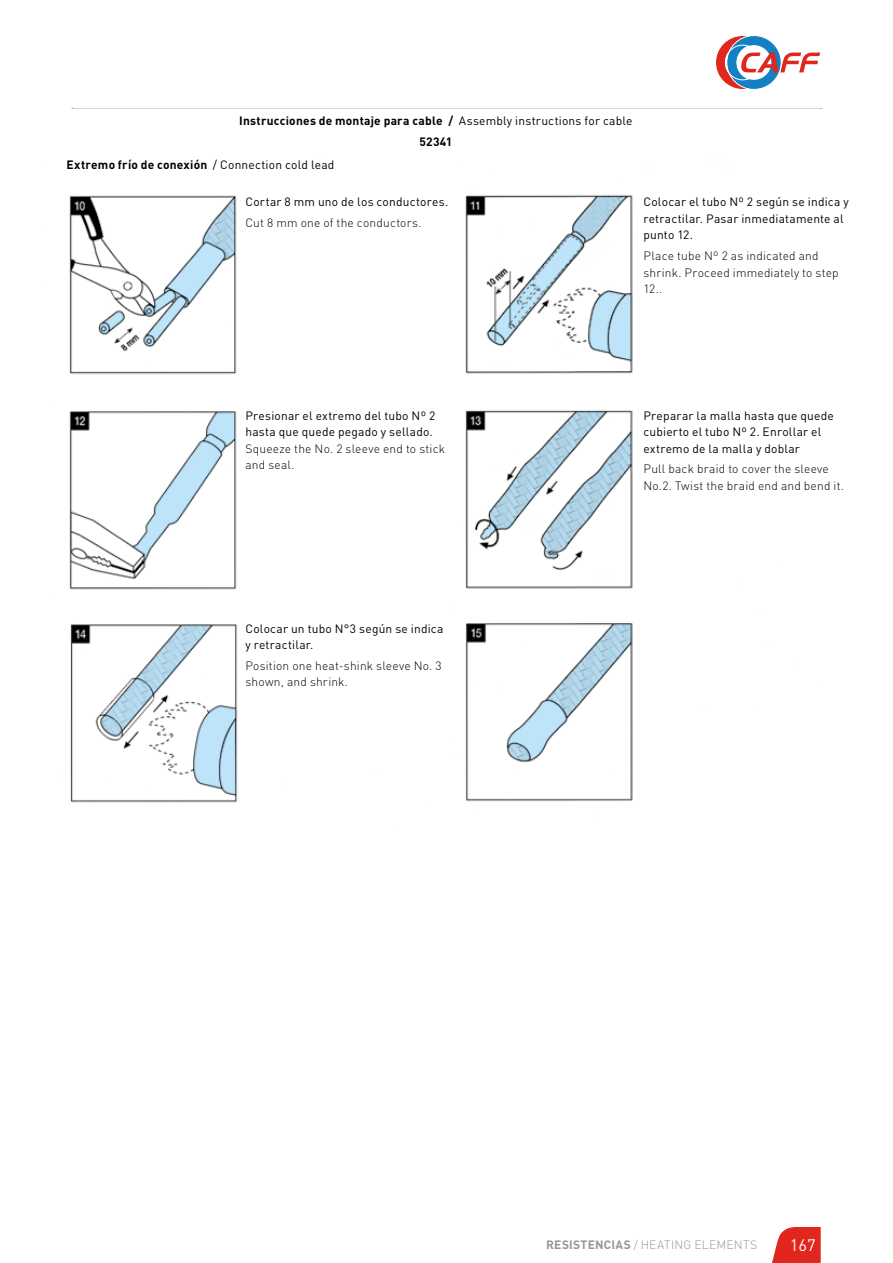
<style>
.page{position:relative;width:893px;height:1263px;background:#fff}
.page>*{position:absolute;margin:0;border:0;box-sizing:border-box;transform-origin:0 0}
.t1{font:16.5px "DIN Pro";color:#fff}
.t2{font:12px/16.5px "DIN Pro";letter-spacing:.015em;color:#000}
.t3{font:300 12px/16.5px "DIN Pro";letter-spacing:.015em;color:#000}
.t4{font:700 12px/20.7px "DIN Pro";letter-spacing:.02em;color:#000;text-align:center}
.t5{font:300 12px "DIN Pro";letter-spacing:.02em;color:#979696}
.s1{font-weight:400}
.s2{font-weight:700}
</style>
<div class="page">
<img style="left:69px;top:195px;width:564px;height:608px">
<svg style="left:772px;top:1227px;width:49px;height:36px;background:#e44038"></svg>
<svg style="left:72px;top:108px;width:749px;height:1px"></svg>
<svg style="left:716px;top:36px;width:104px;height:53px"></svg>
<p class="t4" style="left:239px;top:110px;width:395px">Instrucciones de montaje para cable / <span class="s1">Assembly instructions for cable<br></span>52341</p>
<p class="t4" style="left:67px;top:154px;width:269px">Extremo frío de conexión <span class="s1">/ Connection cold lead</span></p>
<p class="t2" style="left:245px;top:193px;width:204px">Cortar 8 mm uno de los conductores.</p>
<p class="t3" style="left:245px;top:214px;width:178px">Cut 8 mm one of the conductors.</p>
<p class="t2" style="left:643px;top:193px;width:207px">Colocar el tubo Nº 2 según se indica y retractilar. Pasar inmediatamente al punto 12.</p>
<p class="t3" style="left:643px;top:247px;width:197px">Place tube Nº 2 as indicated and shrink. Proceed immediately to step<br>12..</p>
<p class="t2" style="left:245px;top:406px;width:191px">Presionar el extremo del tubo Nº 2 hasta que quede pegado y sellado.</p>
<p class="t3" style="left:245px;top:439px;width:201px">Squeeze the No. 2 sleeve end to stick and seal.</p>
<p class="t2" style="left:643px;top:406px;width:192px">Preparar la malla hasta que quede cubierto el tubo Nº 2. Enrollar el extremo de la malla y doblar</p>
<p class="t3" style="left:643px;top:460px;width:202px">Pull back braid to cover the sleeve<br>No.2. Twist the braid end and bend it.</p>
<p class="t2" style="left:245px;top:619px;width:200px">Colocar un tubo N°3 según se indica y retractilar.</p>
<p class="t3" style="left:245px;top:657px;width:198px">Position one heat-shink sleeve No. 3 shown, and shrink.</p>
<p class="t5" style="left:546px;top:1236px;width:212px"><span class="s2">RESISTENCIAS</span> / HEATING ELEMENTS</p>
<h1 class="t1" style="left:790px;top:1234px;width:27px">167</h1>
</div>
